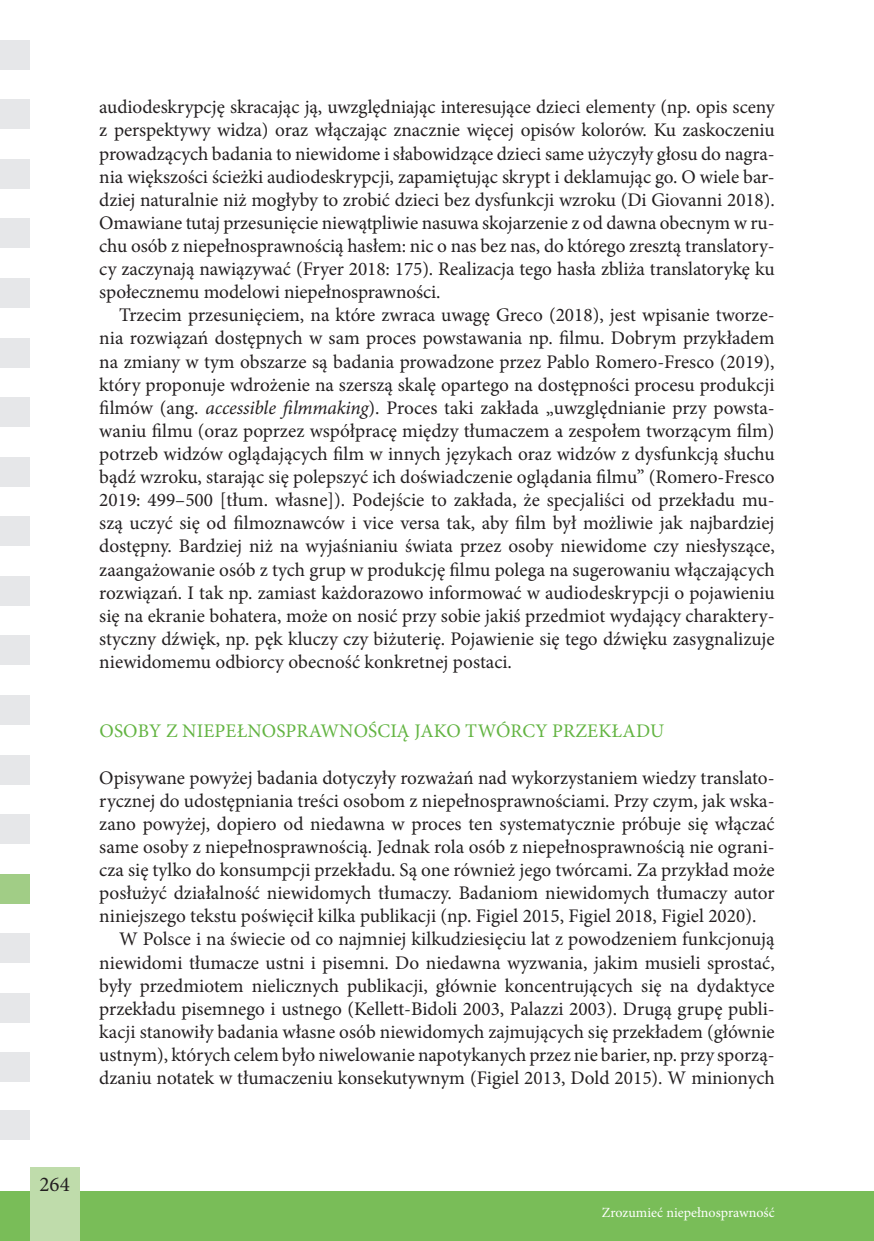
<style>
.page{position:relative;width:874px;height:1241px;background:#fff}
.page>*{position:absolute;margin:0;border:0;box-sizing:border-box;transform-origin:0 0}
.t1{font:21px "Minion Pro";color:#231f20}
.wciety{font:19.25px/23.1px "Minion Pro";color:#231f20;text-align:justify}
.pierwszy_-_bez_wciec{font:19.25px/23.1px "Minion Pro";color:#231f20;text-align:justify}
.srodtytul{font:19.25px "Minion Pro";letter-spacing:.01em;color:#63b442}
.t2{font:14px "Minion Pro";color:#fff}
.s1{font-style:italic}
</style>
<div class="page">
<div style="left:0;top:159px;width:30px;height:30px;background:#e6e7e9"></div>
<div style="left:0;top:99px;width:30px;height:30px;background:#e6e7e9"></div>
<div style="left:0;top:218px;width:30px;height:30px;background:#e6e7e9"></div>
<div style="left:0;top:337px;width:30px;height:30px;background:#e6e7e9"></div>
<div style="left:0;top:278px;width:30px;height:30px;background:#e6e7e9"></div>
<div style="left:0;top:397px;width:30px;height:30px;background:#e6e7e9"></div>
<div style="left:0;top:516px;width:30px;height:30px;background:#e6e7e9"></div>
<div style="left:0;top:456px;width:30px;height:30px;background:#e6e7e9"></div>
<div style="left:0;top:576px;width:30px;height:29px;background:#e6e7e9"></div>
<div style="left:0;top:695px;width:30px;height:29px;background:#e6e7e9"></div>
<div style="left:0;top:635px;width:30px;height:30px;background:#e6e7e9"></div>
<div style="left:0;top:754px;width:30px;height:30px;background:#e6e7e9"></div>
<div style="left:0;top:814px;width:30px;height:29px;background:#e6e7e9"></div>
<div style="left:0;top:933px;width:30px;height:29px;background:#e6e7e9"></div>
<div style="left:0;top:1052px;width:30px;height:30px;background:#e6e7e9"></div>
<div style="left:0;top:992px;width:30px;height:30px;background:#e6e7e9"></div>
<div style="left:0;top:1191px;width:873px;height:49px;background:#79bd58"></div>
<div style="left:30px;top:1167px;width:49px;height:73px;background:#bfdcab"></div>
<div style="left:0;top:40px;width:30px;height:30px;background:#e6e7e9"></div>
<div style="left:0;top:1109px;width:30px;height:30px;background:#e6e7e9"></div>
<div style="left:0;top:873px;width:30px;height:30px;background:#a1cd86"></div>
<p class="wciety" style="left:99px;top:96px;width:676px">audiodeskrypcję skracając ją, uwzględniając interesujące dzieci elementy (np. opis sceny z perspektywy widza) oraz włączając znacznie więcej opisów kolorów. Ku zaskoczeniu prowadzących badania to niewidome i słabowidzące dzieci same użyczyły głosu do nagra&shy;nia większości ścieżki audiodeskrypcji, zapamiętując skrypt i deklamując go. O wiele bar&shy;dziej naturalnie niż mogłyby to zrobić dzieci bez dysfunkcji wzroku (Di Giovanni 2018).<br>Omawiane tutaj przesunięcie niewątpliwie nasuwa skojarzenie z od dawna obecnym w ru&shy;chu osób z niepełnosprawnością hasłem: nic o nas bez nas, do którego zresztą translatory&shy;cy zaczynają nawiązywać (Fryer 2018: 175). Realizacja tego hasła zbliża translatorykę ku społecznemu modelowi niepełnosprawności.</p>
<p class="wciety" style="left:99px;top:304px;width:676px;text-indent:20px">Trzecim przesunięciem, na które zwraca uwagę Greco (2018), jest wpisanie tworze&shy;nia rozwiązań dostępnych w sam proces powstawania np. filmu. Dobrym przykładem na zmiany w tym obszarze są badania prowadzone przez Pablo Romero-Fresco (2019), który proponuje wdrożenie na szerszą skalę opartego na dostępności procesu produkcji filmów (ang. <span class="s1">accessible filmmaking</span>). Proces taki zakłada „uwzględnianie przy powsta&shy;waniu filmu (oraz poprzez współpracę między tłumaczem a zespołem tworzącym film) potrzeb widzów oglądających film w innych językach oraz widzów z dysfunkcją słuchu bądź wzroku, starając się polepszyć ich doświadczenie oglądania filmu” (Romero-Fresco 2019: 499–500 [tłum. własne]). Podejście to zakłada, że specjaliści od przekładu mu&shy;szą uczyć się od filmoznawców i vice versa tak, aby film był możliwie jak najbardziej dostępny. Bardziej niż na wyjaśnianiu świata przez osoby niewidome czy niesłyszące, zaangażowanie osób z tych grup w produkcję filmu polega na sugerowaniu włączających rozwiązań. I tak np. zamiast każdorazowo informować w audiodeskrypcji o pojawieniu się na ekranie bohatera, może on nosić przy sobie jakiś przedmiot wydający charaktery&shy;styczny dźwięk, np. pęk kluczy czy biżuterię. Pojawienie się tego dźwięku zasygnalizuje niewidomemu odbiorcy obecność konkretnej postaci.</p>
<p class="srodtytul" style="left:99px;top:718px;width:566px">OSOBY Z NIEPEŁNOSPRAWNOŚCIĄ JAKO TWÓRCY PRZEKŁADU</p>
<p class="pierwszy_-_bez_wciec" style="left:99px;top:766px;width:676px">Opisywane powyżej badania dotyczyły rozważań nad wykorzystaniem wiedzy translato&shy;rycznej do udostępniania treści osobom z niepełnosprawnościami. Przy czym, jak wska&shy;zano powyżej, dopiero od niedawna w proces ten systematycznie próbuje się włączać same osoby z niepełnosprawnością. Jednak rola osób z niepełnosprawnością nie ograni&shy;cza się tylko do konsumpcji przekładu. Są one również jego twórcami. Za przykład może posłużyć działalność niewidomych tłumaczy. Badaniom niewidomych tłumaczy autor niniejszego tekstu poświęcił kilka publikacji (np. Figiel 2015, Figiel 2018, Figiel 2020).</p>
<p class="wciety" style="left:99px;top:927px;width:676px;text-indent:20px">W Polsce i na świecie od co najmniej kilkudziesięciu lat z powodzeniem funkcjonują niewidomi tłumacze ustni i pisemni. Do niedawna wyzwania, jakim musieli sprostać, były przedmiotem nielicznych publikacji, głównie koncentrujących się na dydaktyce przekładu pisemnego i ustnego (Kellett-Bidoli 2003, Palazzi 2003). Drugą grupę publi&shy;kacji stanowiły badania własne osób niewidomych zajmujących się przekładem (głównie ustnym), których celem było niwelowanie napotykanych przez nie barier, np. przy sporzą&shy;dzaniu notatek w tłumaczeniu konsekutywnym (Figiel 2013, Dold 2015). W minionych</p>
<p class="t1" style="left:39px;top:1170px;width:32px">264</p>
<p class="t2" style="left:601px;top:1202px;width:174px">Zrozumieć niepełnosprawność</p>
</div>
